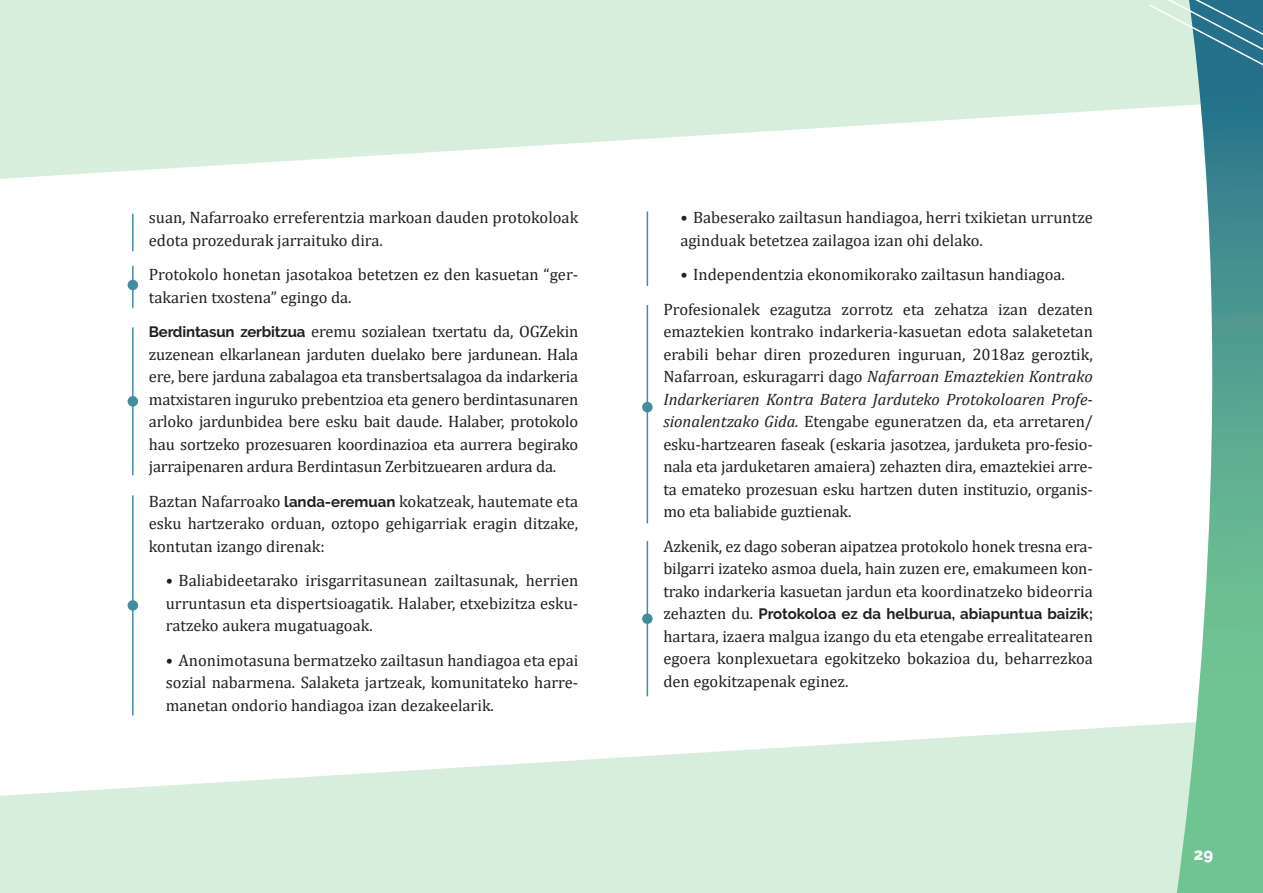
<style>
.page{position:relative;width:1263px;height:893px;background:#fff}
.page>*{position:absolute;margin:0;border:0;box-sizing:border-box;transform-origin:0 0}
.t1{font:16.5px/22.5px "Cambria";color:#231f20;text-align:justify}
.t2{font:800 16.5px "Raleway";color:#fff}
.t3{font:700 15px "Raleway";color:#231f20}
.s1{font-family:"Raleway";font-weight:700;font-size:15px}
.s2{font-style:italic}
.s3{font-family:"Cambria";font-weight:400;font-size:16.5px}
</style>
<div class="page">
<svg style="left:0;top:0;width:1142px;height:215px;fill:#d7eedc"></svg>
<div style="left:128px;top:396px;width:10px;height:11px;background:#428e9e;border-radius:50%"></div>
<div style="left:128px;top:600px;width:10px;height:11px;background:#428e9e;border-radius:50%"></div>
<div style="left:642px;top:402px;width:11px;height:10px;background:#428e9e;border-radius:50%"></div>
<div style="left:642px;top:613px;width:11px;height:11px;background:#428e9e;border-radius:50%"></div>
<div style="left:128px;top:280px;width:10px;height:10px;background:#428e9e;border-radius:50%"></div>
<hr style="left:132px;top:214px;width:2px;height:37px;background:#428e9e">
<hr style="left:132px;top:327px;width:2px;height:148px;background:#428e9e">
<hr style="left:132px;top:495px;width:2px;height:220px;background:#428e9e">
<hr style="left:647px;top:305px;width:1px;height:218px;background:#428e9e">
<hr style="left:647px;top:212px;width:1px;height:74px;background:#428e9e">
<hr style="left:647px;top:541px;width:1px;height:155px;background:#428e9e">
<hr style="left:132px;top:266px;width:2px;height:42px;background:#428e9e">
<svg style="left:0;top:725px;width:1142px;height:168px;fill:#d7eedc"></svg>
<svg style="left:1142px;top:0;width:121px;height:893px"></svg>
<svg style="left:1147px;top:0;width:116px;height:71px;background:#76a9b0"></svg>
<p class="t1" style="left:149px;top:206px;width:431px">suan, Nafarroako erreferentzia markoan dauden protokoloak edota prozedurak jarraituko dira.</p>
<p class="t1" style="left:149px;top:263px;width:431px">Protokolo honetan jasotakoa betetzen ez den kasuetan “ger&shy;takarien txostena” egingo da.</p>
<p class="t1" style="left:149px;top:320px;width:431px"><span class="s1">Berdintasun zerbitzua</span> eremu sozialean txertatu da, OGZekin zuzenean elkarlanean jarduten duelako bere jardunean. Hala ere, bere jarduna zabalagoa eta transbertsalagoa da indarkeria matxistaren inguruko prebentzioa eta genero berdintasunaren arloko jardunbidea bere esku bait daude. Halaber, protokolo hau sortzeko prozesuaren koordinazioa eta aurrera begirako jarraipenaren ardura Berdintasun Zerbitzuearen ardura da.</p>
<p class="t1" style="left:149px;top:490px;width:431px">Baztan Nafarroako <span class="s1">landa-eremuan</span> kokatzeak, hautemate eta esku hartzerako orduan, oztopo gehigarriak eragin ditzake, kontutan izango direnak:</p>
<p class="t1" style="left:166px;top:569px;width:414px">• Baliabideetarako irisgarritasunean zailtasunak, herrien urruntasun eta dispertsioagatik. Halaber, etxebizitza esku&shy;ratzeko aukera mugatuagoak.</p>
<p class="t1" style="left:166px;top:649px;width:414px">• Anonimotasuna bermatzeko zailtasun handiagoa eta epai sozial nabarmena. Salaketa jartzeak, komunitateko harre&shy;manetan ondorio handiagoa izan dezakeelarik.</p>
<p class="t1" style="left:680px;top:206px;width:414px">• Babeserako zailtasun handiagoa, herri txikietan urruntze aginduak betetzea zailagoa izan ohi delako.</p>
<p class="t1" style="left:680px;top:263px;width:386px">• Independentzia ekonomikorako zailtasun handiagoa.</p>
<p class="t1" style="left:663px;top:298px;width:431px">Profesionalek ezagutza zorrotz eta zehatza izan dezaten emaztekien kontrako indarkeria-kasuetan edota salaketetan erabili behar diren prozeduren inguruan, 2018az geroztik, Nafarroan, eskuragarri dago <span class="s2">Nafarroan Emaztekien Kontrako Indarkeriaren Kontra Batera Jarduteko Protokoloaren Profe&shy;sionalentzako Gida.</span> Etengabe eguneratzen da, eta arretaren/ esku-hartzearen faseak (eskaria jasotzea, jarduketa pro-fesio&shy;nala eta jarduketaren amaiera) zehazten dira, emaztekiei arre&shy;ta emateko prozesuan esku hartzen duten instituzio, organis&shy;mo eta baliabide guztienak.</p>
<p class="t1" style="left:663px;top:535px;width:431px">Azkenik, ez dago soberan aipatzea protokolo honek tresna era&shy;bilgarri izateko asmoa duela, hain zuzen ere, emakumeen kon&shy;trako indarkeria kasuetan jardun eta koordinatzeko bideorria</p>
<p class="t3" style="left:663px;top:605px;width:431px"><span class="s3">zehazten du.</span> Protokoloa ez da helburua, abiapuntua baizik;</p>
<p class="t1" style="left:663px;top:625px;width:431px">hartara, izaera malgua izango du eta etengabe errealitatearen egoera konplexuetara egokitzeko bokazioa du, beharrezkoa den egokitzapenak eginez.</p>
<p class="t2" style="left:1194px;top:844px;width:21px">29</p>
</div>
